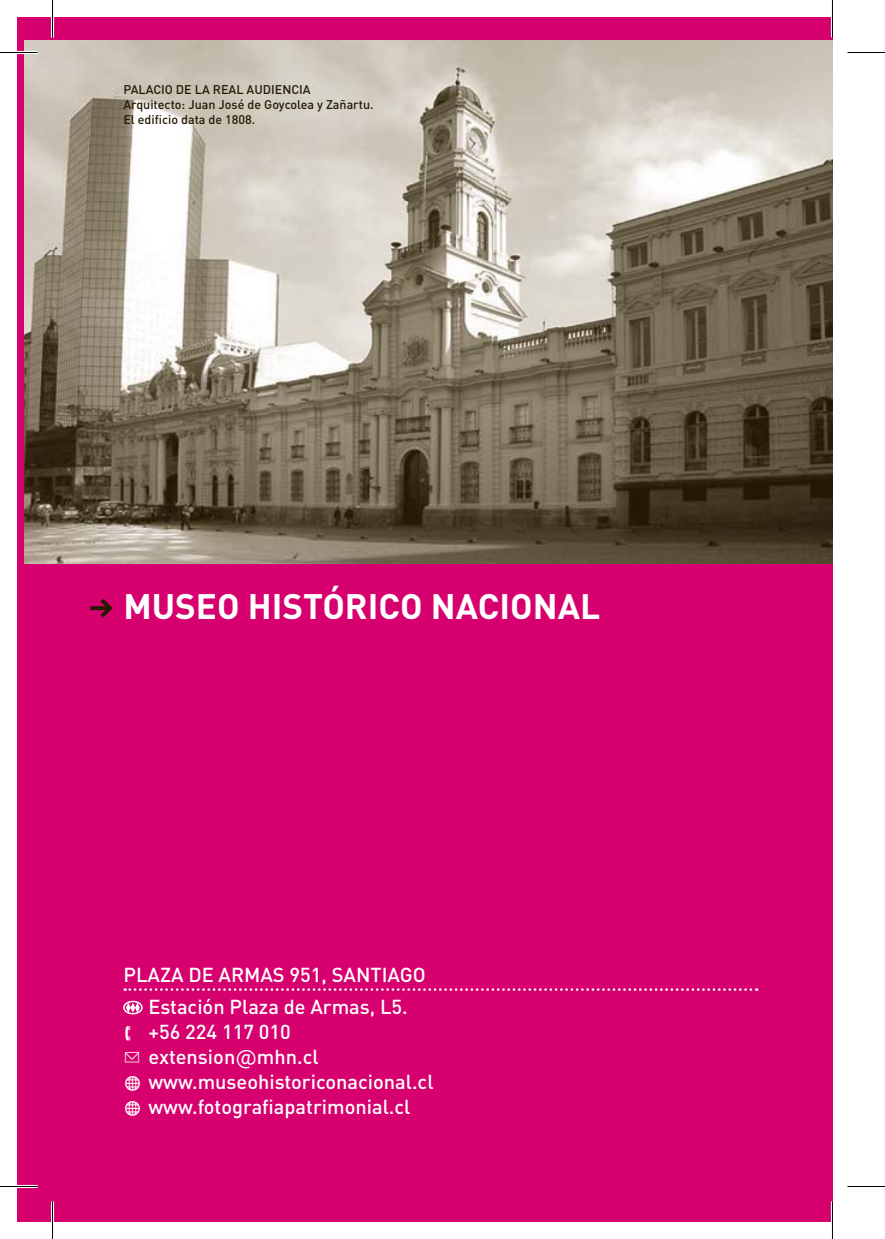
<style>
.page{position:relative;width:885px;height:1239px;background:#fff}
.page>*{position:absolute;margin:0;border:0;box-sizing:border-box;transform-origin:0 0}
.t1{font:700 35px "DIN";color:#fff}
.t2{font:500 20px/25px "DIN";color:#fff;text-align:center}
.t3{font:500 12.5px/15px "DIN";color:#241a04}
.s1{font-family:"Digna Picto";font-weight:400;font-size:22.5px}
.s2{font-family:"Digna";font-weight:400}
.s3{font-family:"Digna Picto";font-weight:400}
</style>
<div class="page">
<div style="left:17px;top:17px;width:815px;height:1205px;background:#d6006e"></div>
<svg style="left:90px;top:599px;width:23px;height:19px"></svg>
<img style="left:24px;top:41px;width:808px;height:522px">
<svg style="left:125px;top:988px;width:632px;height:3px"></svg>
<svg style="left:123px;top:1001px;width:20px;height:13px"></svg>
<hr style="left:0;top:51px;width:38px;height:3px;background:#fff">
<hr style="left:0;top:1185px;width:38px;height:3px;background:#fff">
<hr style="left:51px;top:0;width:3px;height:38px;background:#fff">
<hr style="left:51px;top:1201px;width:3px;height:38px;background:#fff">
<svg style="left:830px;top:17px;width:2px;height:21px"></svg>
<svg style="left:830px;top:1201px;width:2px;height:21px"></svg>
<hr style="left:0;top:52px;width:38px;height:1px;background:#000">
<hr style="left:847px;top:52px;width:37px;height:1px;background:#000">
<hr style="left:0;top:1186px;width:38px;height:1px;background:#000">
<hr style="left:847px;top:1186px;width:37px;height:1px;background:#000">
<hr style="left:52px;top:0;width:1px;height:38px;background:#000">
<hr style="left:52px;top:1201px;width:1px;height:38px;background:#000">
<hr style="left:832px;top:0;width:1px;height:38px;background:#000">
<hr style="left:832px;top:1201px;width:1px;height:38px;background:#000">
<p class="t3" style="left:123px;top:83px;width:252px">PALACIO DE LA REAL AUDIENCIA<br>Arquitecto: Juan José de Goycolea y Zañartu.<br>El edificio data de 1808.</p>
<h1 class="t1" style="left:123px;top:594px;width:478px">MUSEO HISTÓRICO NACIONAL</h1>
<p class="t2" style="left:123px;top:961px;width:304px;line-height:32px">PLAZA DE ARMAS 951, SANTIAGO<br>Estación Plaza de Armas, L5.</p>
<p class="t2" style="left:123px;top:1022px;width:311px;text-align:left"><span class="s1">M</span> +56 224 117 010<br><span class="s1">p</span> extension<span class="s2">@</span>mhn.cl<br><span class="s3">F</span> www.museohistoriconacional.cl<br><span class="s3">F</span> www.fotografiapatrimonial.cl</p>
</div>
